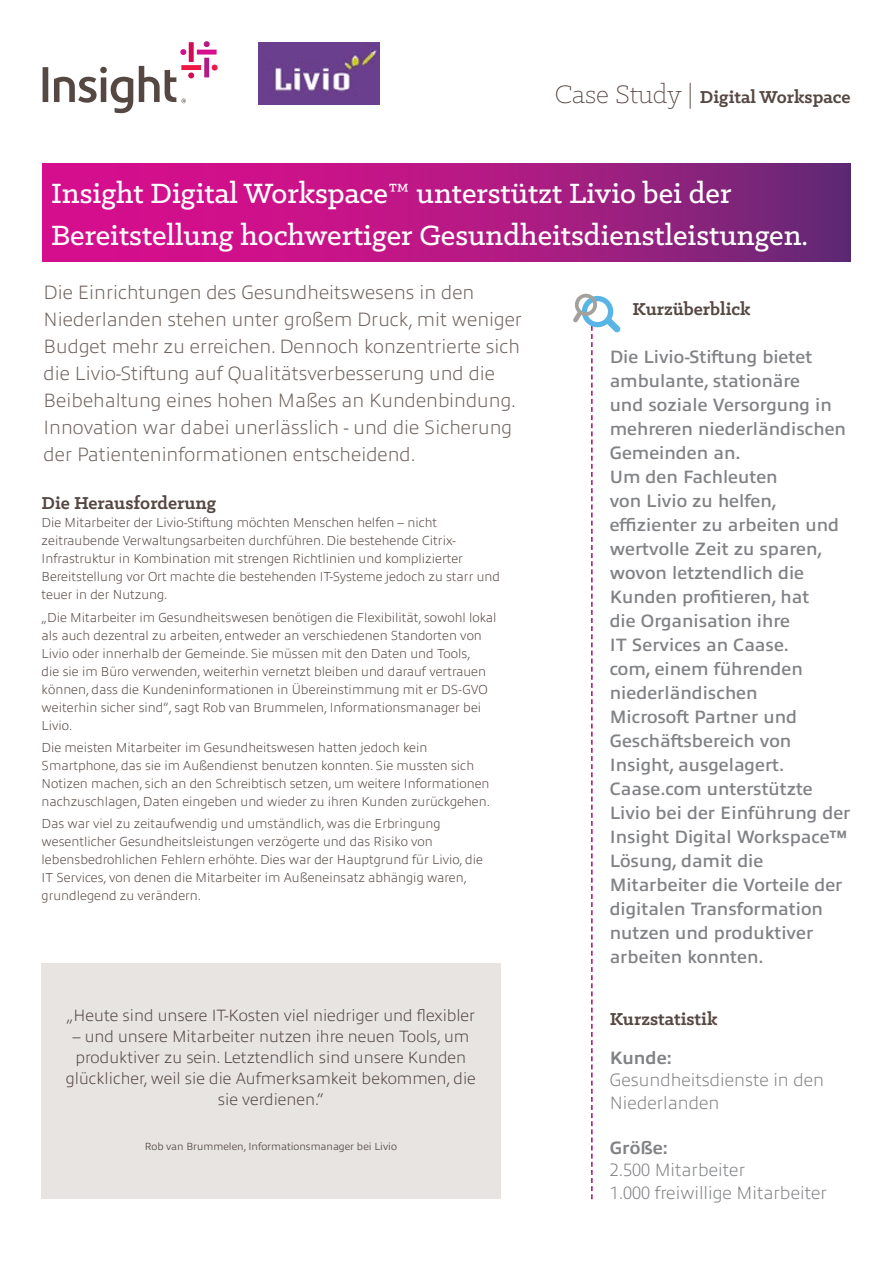
<style>
.page{position:relative;width:893px;height:1263px;background:#fff}
.page>*{position:absolute;margin:0;border:0;box-sizing:border-box;transform-origin:0 0}
.t1{font:500 31.5px/42px "Klinic Slab";color:#fff}
.t2{font:200 19.5px/27px "Allumi Pro";color:#6f635e}
.t3{font:700 19.5px "Klinic Slab";color:#554742}
.t4{font:600 18px/24px "Allumi Pro";color:#808285}
.t5{font:200 18px/22.5px "Allumi Pro";color:#808285}
.t6{font:700 18px "Allumi Pro";color:#808285}
.t7{font:200 16.5px/21px "Allumi Pro";color:#554742;text-align:center}
.t8{font:200 13.2px/18px "Allumi Pro";color:#554742}
.t9{font:300 10.5px "Allumi Pro";color:#554742}
.s1{font-weight:300;font-size:28.5px}
</style>
<div class="page">
<svg style="left:43px;top:163px;width:807px;height:99px;background:#ae1983"></svg>
<div style="left:42px;top:964px;width:459px;height:235px;background:#e7e4e2"></div>
<svg style="left:573px;top:293px;width:47px;height:906px"></svg>
<svg style="left:43px;top:41px;width:175px;height:72px"></svg>
<img style="left:259px;top:43px;width:121px;height:61px">
<h2 class="t3" style="left:555px;top:84px;width:297px"><span class="s1">Case Study |</span> Digital Workspace</h2>
<h1 class="t1" style="left:51px;top:172px;width:759px">Insight Digital Workspace™ unterstützt Livio bei der<br>Bereitstellung hochwertiger Gesundheitsdienstleistungen.</h1>
<p class="t2" style="left:44px;top:277px;width:480px">Die Einrichtungen des Gesundheitswesens in den Niederlanden stehen unter großem Druck, mit weniger Budget mehr zu erreichen. Dennoch konzentrierte sich die Livio-Stiftung auf Qualitätsverbesserung und die Beibehaltung eines hohen Maßes an Kundenbindung.<br>Innovation war dabei unerlässlich - und die Sicherung der Patienteninformationen entscheidend.</p>
<h2 class="t3" style="left:42px;top:491px;width:176px">Die Herausforderung</h2>
<p class="t8" style="left:42px;top:513px;width:460px">Die Mitarbeiter der Livio-Stiftung möchten Menschen helfen – nicht zeitraubende Verwaltungsarbeiten durchführen. Die bestehende Citrix-Infrastruktur in Kombination mit strengen Richtlinien und komplizierter Bereitstellung vor Ort machte die bestehenden IT-Systeme jedoch zu starr und teuer in der Nutzung.</p>
<p class="t8" style="left:42px;top:607px;width:456px">„Die Mitarbeiter im Gesundheitswesen benötigen die Flexibilität, sowohl lokal als auch dezentral zu arbeiten, entweder an verschiedenen Standorten von Livio oder innerhalb der Gemeinde. Sie müssen mit den Daten und Tools,<br>die sie im Büro verwenden, weiterhin vernetzt bleiben und darauf vertrauen können, dass die Kundeninformationen in Übereinstimmung mit er DS-GVO weiterhin sicher sind“, sagt Rob van Brummelen, Informationsmanager bei Livio.</p>
<p class="t8" style="left:42px;top:737px;width:450px">Die meisten Mitarbeiter im Gesundheitswesen hatten jedoch kein Smartphone, das sie im Außendienst benutzen konnten. Sie mussten sich Notizen machen, sich an den Schreibtisch setzen, um weitere Informationen nachzuschlagen, Daten eingeben und wieder zu ihren Kunden zurückgehen.</p>
<p class="t8" style="left:42px;top:813px;width:443px">Das war viel zu zeitaufwendig und umständlich, was die Erbringung wesentlicher Gesundheitsleistungen verzögerte und das Risiko von lebensbedrohlichen Fehlern erhöhte. Dies war der Hauptgrund für Livio, die IT Services, von denen die Mitarbeiter im Außeneinsatz abhängig waren, grundlegend zu verändern.</p>
<p class="t7" style="left:67px;top:1003px;width:410px">„Heute sind unsere IT-Kosten viel niedriger und flexibler</p>
<p class="t7" style="left:66px;top:1024px;width:411px">– und unsere Mitarbeiter nutzen ihre neuen Tools, um produktiver zu sein. Letztendlich sind unsere Kunden glücklicher, weil sie die Aufmerksamkeit bekommen, die sie verdienen.“</p>
<p class="t9" style="left:145px;top:1138px;width:254px">Rob van Brummelen, Informationsmanager bei Livio</p>
<h2 class="t3" style="left:632px;top:296px;width:120px">Kurzüberblick</h2>
<p class="t4" style="left:610px;top:343px;width:242px">Die Livio-Stiftung bietet ambulante, stationäre<br>und soziale Versorgung in mehreren niederländischen<br>Gemeinden an.<br>Um den Fachleuten<br>von Livio zu helfen, effizienter zu arbeiten und wertvolle Zeit zu sparen, wovon letztendlich die<br>Kunden profitieren, hat<br>die Organisation ihre<br>IT Services an Caase.<br>com, einem führenden niederländischen<br>Microsoft Partner und<br>Geschäftsbereich von<br>Insight, ausgelagert.<br>Caase.com unterstützte<br>Livio bei der Einführung der<br>Insight Digital Workspace™<br>Lösung, damit die<br>Mitarbeiter die Vorteile der digitalen Transformation nutzen und produktiver arbeiten konnten.</p>
<h2 class="t3" style="left:610px;top:1006px;width:109px">Kurzstatistik</h2>
<h3 class="t6" style="left:610px;top:1044px;width:64px">Kunde:</h3>
<h3 class="t5" style="left:610px;top:1067px;width:216px">Gesundheitsdienste in den<br>Niederlanden</h3>
<h3 class="t6" style="left:610px;top:1134px;width:60px">Größe:</h3>
<h3 class="t5" style="left:610px;top:1157px;width:219px">2.500 Mitarbeiter<br>1.000 freiwillige Mitarbeiter</h3>
</div>
